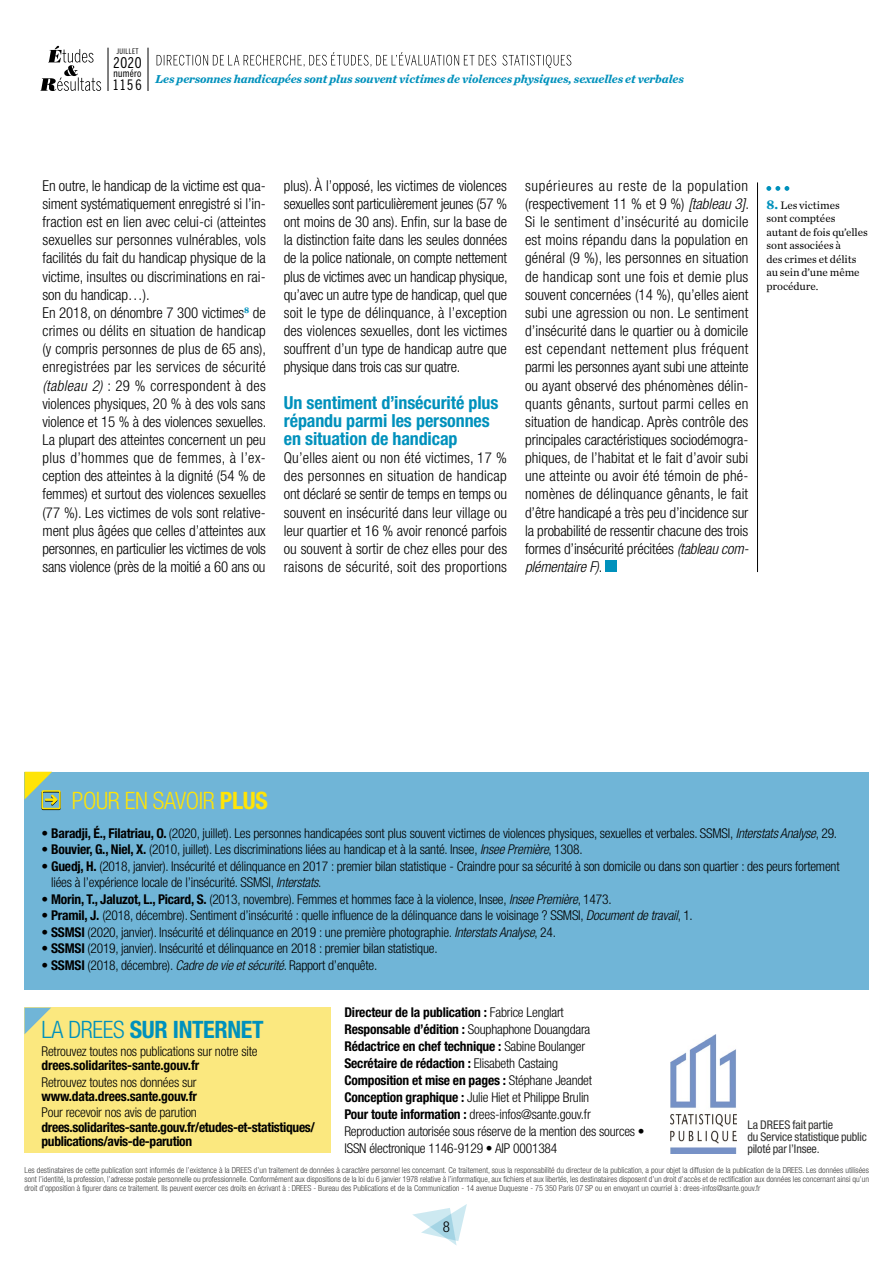
<style>
.page{position:relative;width:893px;height:1263px;background:#fff}
.page>*{position:absolute;margin:0;border:0;box-sizing:border-box;transform-origin:0 0}
.t1{font:700 condensed 24px "Helvetica Neue LT Std";letter-spacing:-.015em;color:#0091bc}
.t2{font:300 condensed 24px "Helvetica Neue LT Std";letter-spacing:-.015em;color:#ffe407}
.t3{font:700 condensed 18px/18.1px "Helvetica Neue LT Std";letter-spacing:-.005em;color:#0091bc}
.t4{font:300 condensed 15px/18.1px "Helvetica Neue LT Std";letter-spacing:-.005em;color:#000;text-align:justify}
.t5{font:14.7px "Benton Sans Comp";color:#000}
.t6{font:14.25px "Benton Sans Comp";color:#000}
.t7{font:300 condensed 13.5px/17px "Helvetica Neue LT Std";letter-spacing:-.015em;color:#000}
.t8{font:700 condensed 13.5px/14.2px "Helvetica Neue LT Std";letter-spacing:-.025em;color:#000}
.t9{font:italic 700 12px "Chronicle Text G4";letter-spacing:-.005em;color:#0091bc}
.t10{font:condensed 12px/11.9px "Helvetica Neue LT Std";letter-spacing:-.01em;color:#313130}
.t11{font:11.25px/13.5px "Chronicle Text G1";letter-spacing:-.005em;color:#000}
.t12{font:10.5px "Benton Sans Comp";letter-spacing:.025em;color:#000}
.t13{font:300 condensed 8.25px/9px "Helvetica Neue LT Std";color:#3a3a39;text-align:justify}
.t14{font:7.5px "Benton Sans Comp";color:#000}
.s1{font-style:italic}
.s2{font-weight:700;font-size:13.5px;color:#0091bc}
.s3{font-weight:700}
.s4{font-weight:300}
</style>
<div class="page">
<hr style="left:108px;top:48px;width:1px;height:43px;background:#000">
<hr style="left:148px;top:48px;width:1px;height:43px;background:#000">
<svg style="left:157px;top:52px;width:414px;height:16px"></svg>
<svg style="left:40px;top:46px;width:61px;height:45px"></svg>
<svg style="left:412px;top:1204px;width:55px;height:41px"></svg>
<div style="left:25px;top:1008px;width:306px;height:145px;background:#fbe87f"></div>
<svg style="left:25px;top:1008px;width:26px;height:26px"></svg>
<img style="left:670px;top:1034px;width:67px;height:119px">
<svg style="left:766px;top:186px;width:23px;height:5px"></svg>
<hr style="left:757px;top:182px;width:1px;height:390px;background:#000">
<div style="left:25px;top:772px;width:844px;height:217px;background:#70b5d7"></div>
<svg style="left:25px;top:772px;width:36px;height:38px"></svg>
<div style="left:605px;top:561px;width:11px;height:11px;background:#0091bc"></div>
<p class="t14" style="left:117px;top:47px;width:8px">Juillet</p>
<p class="t5" style="left:114px;top:54px;width:30px">2020</p>
<p class="t12" style="left:114px;top:67px;width:30px">numéro</p>
<p class="t6" style="left:114px;top:77px;width:30px">1156</p>
<p class="t9" style="left:156px;top:69px;width:530px">Les personnes handicapées sont plus souvent victimes de violences physiques, sexuelles et verbales</p>
<p class="t4" style="left:43px;top:176px;width:225px;text-align:left">En outre, le handicap de la victime est qua&shy;siment systématiquement enregistré si l’in&shy;fraction est en lien avec celui-ci (atteintes sexuelles sur personnes vulnérables, vols facilités du fait du handicap physique de la victime, insultes ou discriminations en rai&shy;son du handicap…).<br>En 2018, on dénombre 7 300 victimes<sup>8</sup> de crimes ou délits en situation de handicap (y compris personnes de plus de 65 ans), enregistrées par les services de sécurité <span class="s1">(tableau 2)</span> : 29 % correspondent à des violences physiques, 20 % à des vols sans violence et 15 % à des violences sexuelles.<br>La plupart des atteintes concernent un peu plus d’hommes que de femmes, à l’ex&shy;ception des atteintes à la dignité (54 % de femmes) et surtout des violences sexuelles (77 %). Les victimes de vols sont relative&shy;ment plus âgées que celles d’atteintes aux personnes, en particulier les victimes de vols sans violence (près de la moitié a 60 ans ou</p>
<p class="t4" style="left:284px;top:176px;width:225px">plus). À l’opposé, les victimes de violences sexuelles sont particulièrement jeunes (57 % ont moins de 30 ans). Enfin, sur la base de la distinction faite dans les seules données de la police nationale, on compte nettement plus de victimes avec un handicap physique, qu’avec un autre type de handicap, quel que soit le type de délinquance, à l’exception des violences sexuelles, dont les victimes souffrent d’un type de handicap autre que physique dans trois cas sur quatre.</p>
<p class="t3" style="left:284px;top:393px;width:216px">Un sentiment d’insécurité plus répandu parmi les personnes en situation de handicap</p>
<p class="t4" style="left:284px;top:449px;width:225px">Qu’elles aient ou non été victimes, 17 % des personnes en situation de handicap ont déclaré se sentir de temps en temps ou souvent en insécurité dans leur village ou leur quartier et 16 % avoir renoncé parfois ou souvent à sortir de chez elles pour des raisons de sécurité, soit des proportions</p>
<p class="t4" style="left:525px;top:176px;width:225px">supérieures au reste de la population (respectivement 11 % et 9 %) <span class="s1">[tableau 3]</span>.<br>Si le sentiment d’insécurité au domicile est moins répandu dans la population en général (9 %), les personnes en situation de handicap sont une fois et demie plus souvent concernées (14 %), qu’elles aient subi une agression ou non. Le sentiment d’insécurité dans le quartier ou à domicile est cependant nettement plus fréquent parmi les personnes ayant subi une atteinte ou ayant observé des phénomènes délin&shy;quants gênants, surtout parmi celles en situation de handicap. Après contrôle des principales caractéristiques sociodémogra&shy;phiques, de l’habitat et le fait d’avoir subi une atteinte ou avoir été témoin de phé&shy;nomènes de délinquance gênants, le fait d’être handicapé a très peu d’incidence sur la probabilité de ressentir chacune des trois formes d’insécurité précitées <span class="s1">(tableau com&shy;plémentaire F)</span>.</p>
<p class="t11" style="left:766px;top:198px;width:103px"><span class="s2">8.</span> Les victimes<br>sont comptées autant de fois qu’elles sont associées à<br>des crimes et délits au sein d’une même procédure.</p>
<h1 class="t2" style="left:72px;top:786px;width:197px">POUR EN SAVOIR <span class="s3">PLUS</span></h1>
<p class="t7" style="left:42px;top:824px;width:797px"><span class="s3">• Baradji, É., Filatriau, O.</span> (2020, juillet). Les personnes handicapées sont plus souvent victimes de violences physiques, sexuelles et verbales. SSMSI, <span class="s1">Interstats Analyse</span>, 29.</p>
<p class="t7" style="left:42px;top:841px;width:542px"><span class="s3">• Bouvier, G., Niel, X.</span> (2010, juillet). Les discriminations liées au handicap et à la santé. Insee, <span class="s1">Insee Première</span>, 1308.</p>
<p class="t7" style="left:51px;top:858px;width:790px;line-height:16.5px;text-indent:-10px"><span class="s3">• Guedj, H.</span> (2018, janvier). Insécurité et délinquance en 2017 : premier bilan statistique - Craindre pour sa sécurité à son domicile ou dans son quartier : des peurs fortement liées à l’expérience locale de l’insécurité. SSMSI, <span class="s1">Interstats</span>.</p>
<p class="t7" style="left:42px;top:890px;width:572px"><span class="s3">• Morin, T., Jaluzot, L., Picard, S.</span> (2013, novembre). Femmes et hommes face à la violence, Insee, <span class="s1">Insee Première</span>, 1473.</p>
<p class="t7" style="left:42px;top:907px;width:653px"><span class="s3">• Pramil, J.</span> (2018, décembre). Sentiment d’insécurité : quelle influence de la délinquance dans le voisinage ? SSMSI, <span class="s1">Document de travail</span>, 1.</p>
<p class="t7" style="left:42px;top:923px;width:516px"><span class="s3">• SSMSI</span> (2020, janvier). Insécurité et délinquance en 2019 : une première photographie. <span class="s1">Interstats Analyse</span>, 24.</p>
<p class="t7" style="left:42px;top:940px;width:398px"><span class="s3">• SSMSI</span> (2019, janvier). Insécurité et délinquance en 2018 : premier bilan statistique.</p>
<p class="t7" style="left:42px;top:956px;width:337px"><span class="s3">• SSMSI</span> (2018, décembre). <span class="s1">Cadre de vie et sécurité</span>. Rapport d’enquête.</p>
<h1 class="t1" style="left:42px;top:1014px;width:223px"><span class="s4">LA DREES</span> SUR INTERNET</h1>
<p class="t7" style="left:42px;top:1043px;width:218px">Retrouvez toutes nos publications sur notre site</p>
<p class="t8" style="left:42px;top:1058px;width:159px">drees.solidarites-sante.gouv.fr</p>
<p class="t7" style="left:42px;top:1073px;width:157px">Retrouvez toutes nos données sur</p>
<p class="t8" style="left:42px;top:1089px;width:157px">www.data.drees.sante.gouv.fr</p>
<p class="t7" style="left:42px;top:1104px;width:157px">Pour recevoir nos avis de parution</p>
<p class="t8" style="left:42px;top:1119px;width:275px">drees.solidarites-sante.gouv.fr/etudes-et-statistiques/ publications/avis-de-parution</p>
<p class="t7" style="left:344px;top:1004px;width:302px"><span class="s3">Directeur de la publication :</span> Fabrice Lenglart<br><span class="s3">Responsable d’édition :</span> Souphaphone Douangdara <span class="s3">Rédactrice en chef technique :</span> Sabine Boulanger<br><span class="s3">Secrétaire de rédaction :</span> Elisabeth Castaing<br><span class="s3">Composition et mise en pages :</span> Stéphane Jeandet <span class="s3">Conception graphique :</span> Julie Hiet et Philippe Brulin<br><span class="s3">Pour toute information :</span> drees-infos@sante.gouv.fr Reproduction autorisée sous réserve de la mention des sources • ISSN électronique 1146-9129 • AIP 0001384</p>
<p class="t10" style="left:747px;top:1119px;width:121px">La DREES fait partie<br>du Service statistique public piloté par l’Insee.</p>
<p class="t13" style="left:25px;top:1165px;width:846px">Les destinataires de cette publication sont informés de l’existence à la DREES d’un traitement de données à caractère personnel les concernant. Ce traitement, sous la responsabilité du directeur de la publication, a pour objet la diffusion de la publication de la DREES. Les données utilisées sont l’identité, la profession, l’adresse postale personnelle ou professionnelle. Conformément aux dispositions de la loi du 6 janvier 1978 relative à l’informatique, aux fichiers et aux libertés, les destinataires disposent d’un droit d’accès et de rectification aux données les concernant ainsi qu’un droit d’opposition à figurer dans ce traitement. Ils peuvent exercer ces droits en écrivant à : DREES - Bureau des Publications et de la Communication - 14 avenue Duquesne - 75 350 Paris 07 SP ou en envoyant un courriel à : drees-infos@sante.gouv.fr</p>
<p class="t4" style="left:443px;top:1218px;width:9px">8</p>
</div>
